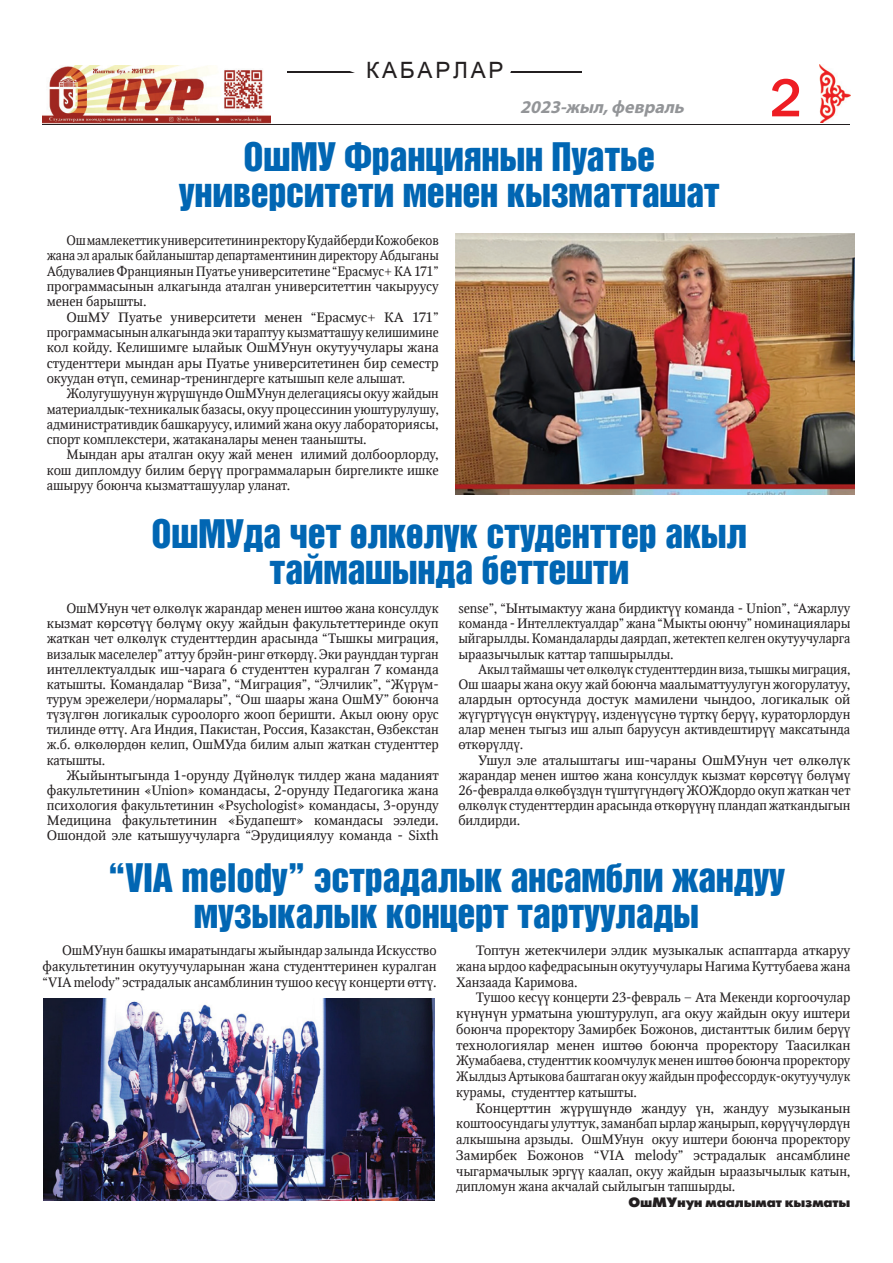
<style>
.page{position:relative;width:893px;height:1263px;background:#fff}
.page>*{position:absolute;margin:0;border:0;box-sizing:border-box;transform-origin:0 0}
.t1{font:54.15px "Q3 Franklin Gothic Medium C";color:#ee1d23}
.t2{font:36.15px/36.2px "Q3 Helvetica Inserat Cyrillic";letter-spacing:-.01em;color:#0166b3;text-align:center}
.t3{font:22.5px "Arial Q2";letter-spacing:.125em;color:#231f20}
.t4{font:italic 700 18px "Myriad Pro";color:#939598}
.t5{font:13.5px/15.1px "Q3 Octava C";letter-spacing:-.01em;color:#231f20;text-align:justify}
.t6{font:13.5px/15.8px "Q3 Octava C";letter-spacing:-.01em;color:#231f20;text-align:justify;scale:1.05 1}
.t7{font:13.5px/15.1px "Q3 Octava C";letter-spacing:-.01em;color:#231f20;text-align:justify;scale:.95 1}
.t8{font:13.5px "Q3 Futuris XC";letter-spacing:-.01em;color:#231f20}
</style>
<div class="page">
<hr style="left:43px;top:124px;width:807px;height:1px;background:#231f20">
<img style="left:819px;top:64px;width:31px;height:59px">
<img style="left:43px;top:65px;width:227px;height:58px">
<img style="left:455px;top:233px;width:400px;height:262px">
<img style="left:43px;top:998px;width:392px;height:202px">
<hr style="left:288px;top:71px;width:294px;height:2px;background:#231f20">
<svg style="left:350px;top:71px;width:161px;height:2px"></svg>
<h3 class="t3" style="left:366px;top:59px;width:139px">КАБАРЛАР</h3>
<h3 class="t4" style="left:520px;top:96px;width:170px">2023-жыл,февраль</h3>
<h2 class="t2" style="left:179px;top:139px;width:542px">ОшМУ Франциянын Пуатье университети менен кызматташат</h2>
<p class="t7" style="left:47px;top:233px;width:414px;text-indent:20px">Ош мамлекеттик университетинин ректору Кудайберди Кожобеков жана эл аралык байланыштар департаментинин директору Абдыганы Абдувалиев Франциянын Пуатье университетине “Ерасмус+ КА 171” программасынын алкагында аталган университеттин чакыруусу менен барышты.</p>
<p class="t6" style="left:47px;top:310px;width:375px;line-height:15.3px;text-indent:20px">ОшМУ Пуатье университети менен “Ерасмус+ КА 171” программасынын алкагында эки тараптуу кызматташуу келишимине кол койду. Келишимге ылайык ОшМУнун окутуучулары жана студенттери мындан ары Пуатье университетинен бир семестр окуудан єтїп, семинар-тренингдерге катышып келе алышат.</p>
<p class="t5" style="left:47px;top:386px;width:394px;text-indent:20px">Жолугушуунун жїрїшїндє ОшМУнун делегациясы окуу жайдын материалдык-техникалык базасы, окуу процессинин уюштурулушу, административдик башкаруусу, илимий жана окуу лабораториясы, спорт комплекстери, жатаканалары менен таанышты.</p>
<p class="t5" style="left:47px;top:447px;width:394px;text-indent:20px">Мындан ары аталган окуу жай менен илимий долбоорлорду, кош дипломдуу билим берїї программаларын биргеликте ишке ашыруу боюнча кызматташуулар уланат.</p>
<h2 class="t2" style="left:152px;top:515px;width:597px">ОшМУда чет єлкєлїк студенттер акыл таймашында беттешти</h2>
<h1 class="t1" style="left:769px;top:68px;width:35px">2</h1>
<p class="t5" style="left:47px;top:601px;width:394px;text-indent:20px">ОшМУнун чет єлкєлїк жарандар менен иштєє жана консулдук кызмат кєрсєтїї бєлїмї окуу жайдын факультеттеринде окуп жаткан чет єлкєлїк студенттердин арасында “Тышкы миграция, визалык маселелер” аттуу брэйн-ринг єткєрдї. Эки раунддан турган интеллектуалдык иш-чарага 6 студенттен куралган 7 команда катышты. Командалар “Виза”, “Миграция”, “Элчилик”, “Жїрїм&shy;турум эрежелери/нормалары”, “Ош шаары жана ОшМУ” боюнча тїзїлгєн логикалык суроолорго жооп беришти. Акыл оюну орус тилинде єттї. Ага Индия, Пакистан, Россия, Казакстан, Єзбекстан ж.б. єлкєлєрдєн келип, ОшМУда билим алып жаткан студенттер катышты.</p>
<p class="t5" style="left:47px;top:768px;width:394px;text-indent:20px">Жыйынтыгында 1-орунду Дїйнєлїк тилдер жана маданият факультетинин «Union» командасы, 2-орунду Педагогика жана психология факультетинин «Psychologist» командасы, 3-орунду Медицина факультетинин «Будапешт» командасы ээледи.<br>Ошондой эле катышуучуларга “Эрудициялуу команда - Sixth</p>
<p class="t5" style="left:458px;top:601px;width:394px">sense”, “Ынтымактуу жана бирдиктїї команда - Union”, “Ажарлуу команда - Интеллектуалдар” жана “Мыкты оюнчу” номинациялары ыйгарылды. Командаларды даярдап, жетектеп келген окутуучуларга ыраазычылык каттар тапшырылды.</p>
<p class="t7" style="left:458px;top:662px;width:414px;text-indent:20px">Акыл таймашы чет єлкєлїк студенттердин виза, тышкы миграция, Ош шаары жана окуу жай боюнча маалыматтуулугун жогорулатуу, алардын ортосунда достук мамилени чыўдоо, логикалык ой жїгїртїїсїн єнїктїрїї, изденїїсїнє тїрткї берїї, кураторлордун алар менен тыгыз иш алып баруусун активдештирїї максатында єткєрїлдї.</p>
<p class="t6" style="left:458px;top:753px;width:375px;line-height:15.1px;text-indent:20px">Ушул эле аталыштагы иш-чараны ОшМУнун чет єлкєлїк жарандар менен иштєє жана консулдук кызмат кєрсєтїї бєлїмї 26-февралда єлкєбїздїн тїштїгїндєгї ЖОЖдордо окуп жаткан чет єлкєлїк студенттердин арасында єткєрїїнї пландап жаткандыгын билдирди.</p>
<h2 class="t2" style="left:108px;top:860px;width:679px">“VIA melody” эстрадалык ансамбли жандуу музыкалык концерт тартуулады</h2>
<p class="t5" style="left:43px;top:943px;width:396px;line-height:15.8px;text-indent:20px">ОшМУнун башкы имаратындагы жыйындар залында Искусство факультетинин окутуучуларынан жана студенттеринен куралган “VIA melody” эстрадалык ансамблинин тушоо кесїї концерти єттї.</p>
<p class="t6" style="left:456px;top:943px;width:377px;text-indent:20px">Топтун жетекчилери элдик музыкалык аспаптарда аткаруу жана ырдоо кафедрасынын окутуучулары Нагима Куттубаева жана Ханзаада Каримова.</p>
<p class="t5" style="left:456px;top:990px;width:396px;line-height:15.8px;text-indent:20px">Тушоо кесїї концерти 23-февраль – Ата Мекенди коргоочулар кїнїнїн урматына уюштурулуп, ага окуу жайдын окуу иштери боюнча проректору Замирбек Божонов, дистанттык билим берїї технологиялар менен иштєє боюнча проректору Таасилкан Жумабаева, студенттик коомчулук менен иштєє боюнча проректору Жылдыз Артыкова баштаган окуу жайдын профессордук-окутуучулук курамы, студенттер катышты.</p>
<p class="t6" style="left:456px;top:1100px;width:377px;text-indent:20px">Концерттин жїрїшїндє жандуу їн, жандуу музыканын коштоосундагы улуттук, заманбап ырлар жаўырып, кєрїїчїлєрдїн алкышына арзыды. ОшМУнун окуу иштери боюнча проректору Замирбек Божонов “VIA melody” эстрадалык ансамблине чыгармачылык эргїї каалап, окуу жайдын ыраазычылык катын, дипломун жана акчалай сыйлыгын тапшырды.</p>
<p class="t8" style="left:628px;top:1195px;width:223px">ОшМУнун маалымат кызматы</p>
</div>
